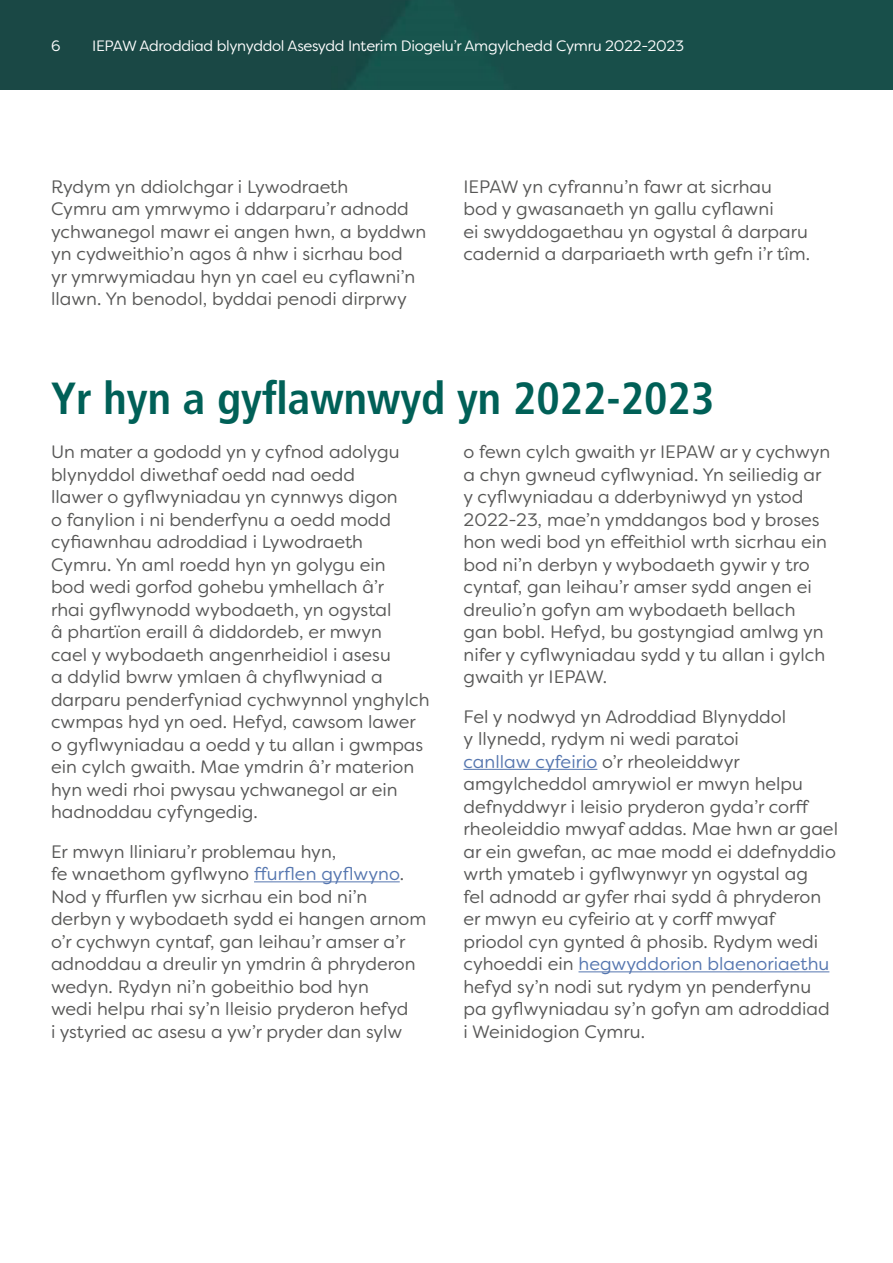
<style>
.page{position:relative;width:893px;height:1263px;background:#fff}
.page>*{position:absolute;margin:0;border:0;box-sizing:border-box;transform-origin:0 0}
.H1_Spanned{font:700 condensed 45px "Frutiger LT Std";color:#006057}
.Body_Text{font:18px/22.5px "Filson Soft";color:#575756}
.t1{font:15px "Filson Soft";letter-spacing:-.02em;color:#fff}
.s1{color:#5576af}
</style>
<div class="page">
<div style="left:0;top:0;width:893px;height:89px;background:#184f4a"></div>
<hr style="left:254px;top:881px;width:146px;height:1px;background:#5576af">
<hr style="left:463px;top:769px;width:134px;height:1px;background:#5576af">
<hr style="left:578px;top:971px;width:251px;height:1px;background:#5576af">
<p class="t1" style="left:51px;top:36px;width:11px">6</p>
<p class="t1" style="left:92px;top:36px;width:594px">IEPAW Adroddiad blynyddol Asesydd Interim Diogelu’r Amgylchedd Cymru 2022-2023</p>
<p class="Body_Text" style="left:51px;top:175px;width:377px">Rydym yn ddiolchgar i Lywodraeth<br>Cymru am ymrwymo i ddarparu’r adnodd ychwanegol mawr ei angen hwn, a byddwn yn cydweithio’n agos â nhw i sicrhau bod<br>yr ymrwymiadau hyn yn cael eu cyflawni’n llawn. Yn benodol, byddai penodi dirprwy</p>
<p class="Body_Text" style="left:463px;top:175px;width:348px">IEPAW yn cyfrannu’n fawr at sicrhau bod y gwasanaeth yn gallu cyflawni<br>ei swyddogaethau yn ogystal â darparu cadernid a darpariaeth wrth gefn i’r tîm.</p>
<h1 class="H1_Spanned" style="left:51px;top:372px;width:665px">Yr hyn a gyflawnwyd yn 2022-2023</h1>
<p class="Body_Text" style="left:51px;top:440px;width:380px">Un mater a gododd yn y cyfnod adolygu blynyddol diwethaf oedd nad oedd<br>llawer o gyflwyniadau yn cynnwys digon<br>o fanylion i ni benderfynu a oedd modd cyfiawnhau adroddiad i Lywodraeth<br>Cymru. Yn aml roedd hyn yn golygu ein<br>bod wedi gorfod gohebu ymhellach â’r<br>rhai gyflwynodd wybodaeth, yn ogystal<br>â phartïon eraill â diddordeb, er mwyn<br>cael y wybodaeth angenrheidiol i asesu<br>a ddylid bwrw ymlaen â chyflwyniad a darparu penderfyniad cychwynnol ynghylch cwmpas hyd yn oed. Hefyd, cawsom lawer o gyflwyniadau a oedd y tu allan i gwmpas ein cylch gwaith. Mae ymdrin â’r materion hyn wedi rhoi pwysau ychwanegol ar ein hadnoddau cyfyngedig.</p>
<p class="Body_Text" style="left:51px;top:840px;width:377px">Er mwyn lliniaru’r problemau hyn,<br>fe wnaethom gyflwyno <span class="s1">ffurflen gyflwyno</span>.<br>Nod y ffurflen yw sicrhau ein bod ni’n derbyn y wybodaeth sydd ei hangen arnom o’r cychwyn cyntaf, gan leihau’r amser a’r adnoddau a dreulir yn ymdrin â phryderon wedyn. Rydyn ni’n gobeithio bod hyn<br>wedi helpu rhai sy’n lleisio pryderon hefyd<br>i ystyried ac asesu a yw’r pryder dan sylw</p>
<p class="Body_Text" style="left:463px;top:440px;width:368px">o fewn cylch gwaith yr IEPAW ar y cychwyn a chyn gwneud cyflwyniad. Yn seiliedig ar y cyflwyniadau a dderbyniwyd yn ystod 2022-23, mae’n ymddangos bod y broses hon wedi bod yn effeithiol wrth sicrhau ein bod ni’n derbyn y wybodaeth gywir y tro cyntaf, gan leihau’r amser sydd angen ei dreulio’n gofyn am wybodaeth bellach gan bobl. Hefyd, bu gostyngiad amlwg yn nifer y cyflwyniadau sydd y tu allan i gylch gwaith yr IEPAW.</p>
<p class="Body_Text" style="left:463px;top:705px;width:376px">Fel y nodwyd yn Adroddiad Blynyddol<br>y llynedd, rydym ni wedi paratoi<br><span class="s1">canllaw cyfeirio</span> o’r rheoleiddwyr amgylcheddol amrywiol er mwyn helpu defnyddwyr i leisio pryderon gyda’r corff rheoleiddio mwyaf addas. Mae hwn ar gael ar ein gwefan, ac mae modd ei ddefnyddio wrth ymateb i gyflwynwyr yn ogystal ag<br>fel adnodd ar gyfer rhai sydd â phryderon er mwyn eu cyfeirio at y corff mwyaf priodol cyn gynted â phosib. Rydym wedi cyhoeddi ein <span class="s1">hegwyddorion blaenoriaethu </span>hefyd sy’n nodi sut rydym yn penderfynu pa gyflwyniadau sy’n gofyn am adroddiad i Weinidogion Cymru.</p>
</div>
